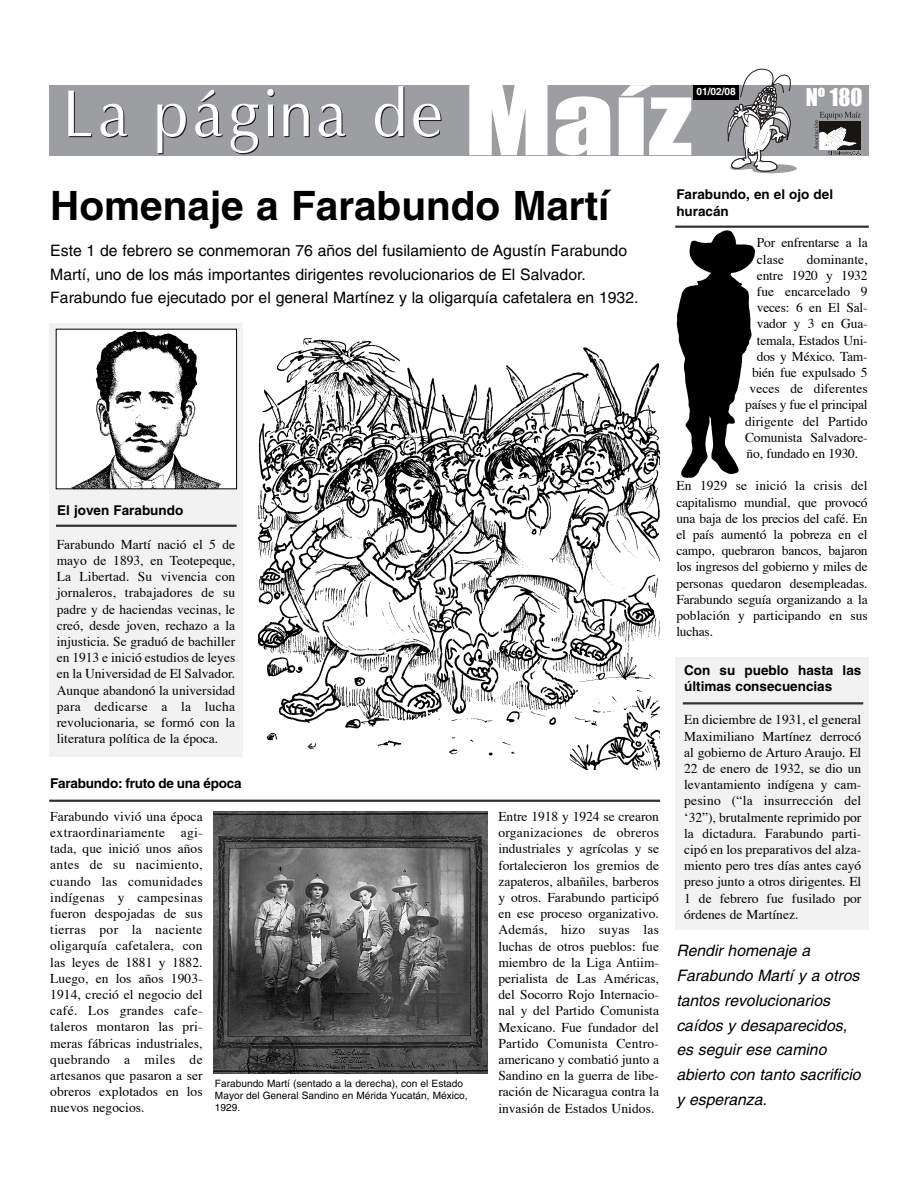
<style>
.page{position:relative;width:918px;height:1188px;background:#fff}
.page>*{position:absolute;margin:0;border:0;box-sizing:border-box;transform-origin:0 0}
.t1{font:700 40.5px "Helvetica";color:#000}
.t2{font:22.5px "Impact";color:#fff}
.t3{font:15.75px/23.7px "Helvetica";color:#000}
.t4{font:italic 15.75px/24.8px "Helvetica";color:#000}
.t5{font:13.5px/16.2px "Times";color:#000;text-align:justify}
.t6{font:700 13.5px/16.2px "Helvetica";color:#000}
.t7{font:10.2px/12.1px "Helvetica";color:#000}
.t8{font:700 10.2px "Helvetica";color:#fff}
</style>
<div class="page">
<div style="left:49px;top:323px;width:194px;height:434px;background:#f2f2f2"></div>
<div style="left:675px;top:657px;width:194px;height:273px;background:#f2f2f2"></div>
<div style="left:49px;top:85px;width:820px;height:71px;background:#9c9ea1"></div>
<svg style="left:469px;top:85px;width:79px;height:70px;background:#f2f3f3"></svg>
<svg style="left:556px;top:96px;width:54px;height:59px"></svg>
<svg style="left:619px;top:85px;width:72px;height:70px"></svg>
<svg style="left:728px;top:69px;width:69px;height:104px"></svg>
<svg style="left:68px;top:91px;width:24px;height:46px"></svg>
<svg style="left:101px;top:104px;width:27px;height:34px"></svg>
<svg style="left:157px;top:104px;width:30px;height:50px"></svg>
<svg style="left:195px;top:90px;width:28px;height:48px"></svg>
<svg style="left:231px;top:104px;width:28px;height:50px"></svg>
<svg style="left:267px;top:89px;width:8px;height:48px"></svg>
<svg style="left:283px;top:104px;width:27px;height:33px"></svg>
<svg style="left:319px;top:104px;width:27px;height:34px"></svg>
<svg style="left:375px;top:86px;width:29px;height:52px"></svg>
<svg style="left:413px;top:104px;width:29px;height:34px"></svg>
<svg style="left:814px;top:112px;width:47px;height:43px"></svg>
<div style="left:693px;top:85px;width:46px;height:15px;background:#000"></div>
<hr style="left:56px;top:525px;width:181px;height:2px;background:#333">
<hr style="left:683px;top:702px;width:180px;height:2px;background:#333">
<img style="left:258px;top:338px;width:401px;height:431px">
<hr style="left:49px;top:800px;width:611px;height:2px;background:#333">
<img style="left:676px;top:230px;width:79px;height:248px">
<img style="left:214px;top:811px;width:273px;height:263px">
<div style="left:56px;top:329px;width:180px;height:160px;background:#fff"></div>
<img style="left:73px;top:331px;width:148px;height:156px">
<div style="left:56px;top:329px;width:181px;height:160px;border:1px solid #000"></div>
<hr style="left:675px;top:226px;width:194px;height:2px;background:#333">
<p class="t8" style="left:696px;top:88px;width:41px">01/02/08</p>
<h2 class="t2" style="left:806px;top:84px;width:58px">Nº 180</h2>
<h1 class="t1" style="left:50px;top:191px;width:561px">Homenaje a Farabundo Martí</h1>
<p class="t3" style="left:50px;top:240px;width:590px">Este 1 de febrero se conmemoran 76 años del fusilamiento de Agustín Farabundo<br>Martí, uno de los más importantes dirigentes revolucionarios de El Salvador.<br>Farabundo fue ejecutado por el general Martínez y la oligarquía cafetalera en 1932.</p>
<p class="t6" style="left:57px;top:503px;width:128px">El joven Farabundo</p>
<p class="t5" style="left:57px;top:537px;width:180px">Farabundo Martí nació el 5 de mayo de 1893, en Teotepeque, La Libertad. Su vivencia con jornaleros, trabajadores de su padre y de haciendas vecinas, le creó, desde joven, rechazo a la injusticia. Se graduó de bachiller en 1913 e inició estudios de leyes en la Universidad de El Salvador.<br>Aunque abandonó la universidad para dedicarse a la lucha revolucionaria, se formó con la literatura política de la época.</p>
<p class="t6" style="left:50px;top:776px;width:193px">Farabundo: fruto de una época</p>
<p class="t5" style="left:50px;top:809px;width:154px">Farabundo vivió una época extraordinariamente agi&shy;tada, que inició unos años antes de su nacimiento, cuando las comunidades indígenas y campesinas fueron despojadas de sus tierras por la naciente oligarquía cafetalera, con las leyes de 1881 y 1882.<br>Luego, en los años 1903- 1914, creció el negocio del café. Los grandes cafe&shy;taleros montaron las pri&shy;meras fábricas industriales, quebrando a miles de artesanos que pasaron a ser obreros explotados en los nuevos negocios.</p>
<p class="t7" style="left:215px;top:1078px;width:254px">Farabundo Martí (sentado a la derecha), con el Estado<br>Mayor del General Sandino en Mérida Yucatán, México,<br>1929.</p>
<p class="t5" style="left:498px;top:810px;width:162px">Entre 1918 y 1924 se crearon organizaciones de obreros industriales y agrícolas y se fortalecieron los gremios de zapateros, albañiles, barberos y otros. Farabundo participó en ese proceso organizativo.<br>Además, hizo suyas las luchas de otros pueblos: fue miembro de la Liga Antiim&shy;perialista de Las Américas, del Socorro Rojo Internacio&shy;nal y del Partido Comunista Mexicano. Fue fundador del Partido Comunista Centro&shy;americano y combatió junto a Sandino en la guerra de libe&shy;ración de Nicaragua contra la invasión de Estados Unidos.</p>
<p class="t6" style="left:676px;top:188px;width:158px">Farabundo, en el ojo del huracán</p>
<p class="t5" style="left:757px;top:236px;width:112px">Por enfrentarse a la clase</p>
<p class="t5" style="left:807px;top:252px;width:62px">dominante,</p>
<p class="t5" style="left:757px;top:268px;width:112px">entre 1920 y 1932</p>
<p class="t5" style="left:757px;top:285px;width:112px">fue encarcelado 9</p>
<p class="t5" style="left:757px;top:301px;width:112px">veces: 6 en El Sal-</p>
<p class="t5" style="left:757px;top:317px;width:112px">vador y 3 en Gua-</p>
<p class="t5" style="left:757px;top:333px;width:112px">temala, Estados Uni-</p>
<p class="t5" style="left:757px;top:349px;width:112px">dos y México. Tam-</p>
<p class="t5" style="left:752px;top:366px;width:117px">bién fue expulsado 5</p>
<p class="t5" style="left:750px;top:382px;width:120px">veces de diferentes</p>
<p class="t5" style="left:745px;top:398px;width:124px">países y fue el principal</p>
<p class="t5" style="left:745px;top:414px;width:124px">dirigente del Partido</p>
<p class="t5" style="left:745px;top:430px;width:124px">Comunista Salvadore-</p>
<p class="t5" style="left:747px;top:447px;width:113px">ño, fundado en 1930.</p>
<p class="t5" style="left:676px;top:479px;width:193px">En 1929 se inició la crisis del capitalismo mundial, que provocó una baja de los precios del café. En el país aumentó la pobreza en el campo, quebraron bancos, bajaron los ingresos del gobierno y miles de personas quedaron desempleadas.<br>Farabundo seguía organizando a la población y participando en sus luchas.</p>
<p class="t6" style="left:684px;top:664px;width:179px">Con su pueblo hasta las últimas consecuencias</p>
<p class="t5" style="left:684px;top:713px;width:179px">En diciembre de 1931, el general Maximiliano Martínez derrocó al gobierno de Arturo Araujo. El 22 de enero de 1932, se dio un levantamiento indígena y cam&shy;pesino (“la insurrección del ‘32”), brutalmente reprimido por la dictadura. Farabundo parti&shy;cipó en los preparativos del alza&shy;miento pero tres días antes cayó preso junto a otros dirigentes. El 1 de febrero fue fusilado por órdenes de Martínez.</p>
<p class="t4" style="left:676px;top:940px;width:189px">Rendir homenaje a<br>Farabundo Martí y a otros tantos revolucionarios caídos y desaparecidos, es seguir ese camino abierto con tanto sacrificio y esperanza.</p>
</div>
